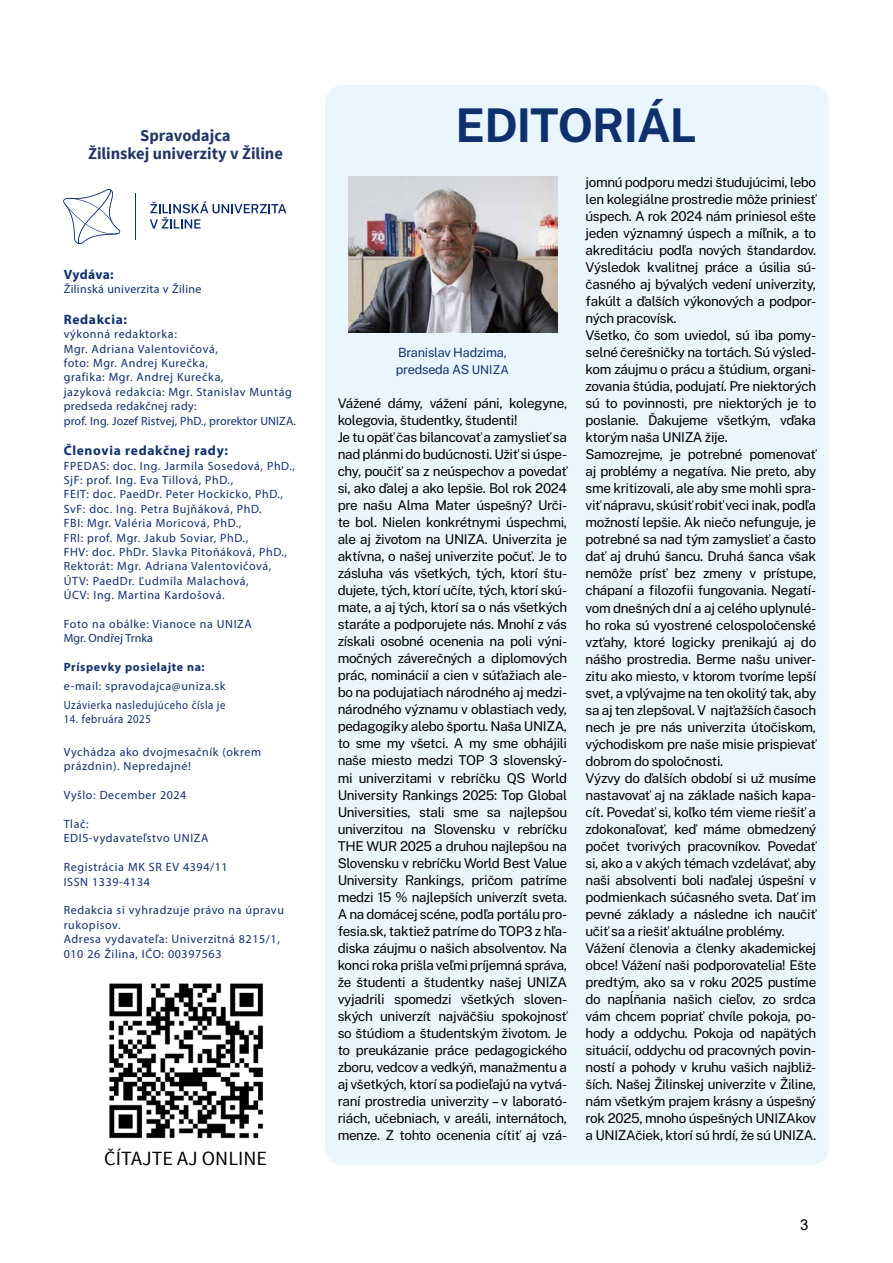
<style>
.page{position:relative;width:893px;height:1263px;background:#fff}
.page>*{position:absolute;margin:0;border:0;box-sizing:border-box;transform-origin:0 0}
.t1{font:700 46.5px "Public Sans";letter-spacing:-.02em;color:#0f306d}
.t2{font:20.1px "Source Sans Pro";color:#000}
.t3{font:700 16.5px/18px "Source Sans Pro";color:#213666;text-align:center}
.t4{font:15px "Arial";color:#000}
.t5{font:13.5px/17px "Public Sans";letter-spacing:-.025em;color:#000}
.t6{font:700 13.5px "Myriad Pro";letter-spacing:.05em;color:#0f306d}
.t7{font:12.75px/17px "Public Sans";letter-spacing:-.02em;color:#0f306d}
.t8{font:12px/14.4px "Myriad Pro";letter-spacing:.05em;color:#0f306d}
.t9{font:12px "Myriad Pro";letter-spacing:.025em;color:#0f306d}
.t10{font:700 12px "Myriad Pro";letter-spacing:.05em;color:#0f306d}
.t11{font:12px "Myriad Pro";letter-spacing:.05em;color:#0f306d;scale:.9 1}
.s1{font-size:12px}
</style>
<div class="page">
<svg style="left:150px;top:201px;width:136px;height:28px"></svg>
<hr style="left:135px;top:193px;width:1px;height:47px;background:#0f2f6d">
<svg style="left:63px;top:189px;width:57px;height:55px"></svg>
<img style="left:109px;top:983px;width:154px;height:156px">
<div style="left:325px;top:85px;width:504px;height:1080px;background:#eaf6fe;border-radius:18px"></div>
<img style="left:348px;top:176px;width:209px;height:157px">
<p class="t3" style="left:88px;top:128px;width:196px">Spravodajca<br>Žilinskej univerzity v Žiline</p>
<p class="t6" style="left:64px;top:265px;width:51px">Vydáva:</p>
<p class="t9" style="left:64px;top:282px;width:139px">Žilinská univerzita v Žiline</p>
<p class="t6" style="left:64px;top:310px;width:65px">Redakcia:</p>
<p class="t8" style="left:64px;top:327px;width:234px">výkonná redaktorka:<br>Mgr. Adriana Valentovičová,<br>foto: Mgr. Andrej Kurečka,<br>grafika: Mgr. Andrej Kurečka,<br>jazyková redakcia: Mgr. Stanislav Muntág predseda redakčnej rady:<br>prof. Ing. Jozef Ristvej, PhD., prorektor UNIZA.</p>
<p class="t6" style="left:64px;top:442px;width:166px">Členovia redakčnej rady:</p>
<p class="t8" style="left:64px;top:458px;width:233px">FPEDAS: doc. Ing. Jarmila Sosedová, PhD., SjF: prof. Ing. Eva Tillová, PhD.,<br>FEIT: doc. PaedDr. Peter Hockicko, PhD., SvF: doc. Ing. Petra Bujňáková, PhD.<br>FBI: Mgr. Valéria Moricová, PhD.,<br>FRI: prof. Mgr. Jakub Soviar, PhD.,<br>FHV: doc. PhDr. Slavka Pitoňáková, PhD., Rektorát: Mgr. Adriana Valentovičová, ÚTV: PaedDr. Ľudmila Malachová,<br>ÚCV: Ing. Martina Kardošová.</p>
<p class="t8" style="left:64px;top:616px;width:189px">Foto na obálke: Vianoce na UNIZA<br>Mgr. Ondřej Trnka</p>
<p class="t10" style="left:64px;top:659px;width:142px">Príspevky posielajte na:</p>
<p class="t8" style="left:64px;top:676px;width:163px;line-height:18.6px">e-mail: spravodajca@uniza.sk<br>Uzávierka nasledujúceho čísla je</p>
<p class="t11" style="left:64px;top:711px;width:98px">14. februára 2025</p>
<p class="t8" style="left:64px;top:744px;width:199px">Vychádza ako dvojmesačník (okrem prázdnin). Nepredajné!</p>
<p class="t8" style="left:64px;top:788px;width:124px">Vyšlo: December 2024</p>
<p class="t8" style="left:64px;top:816px;width:146px">Tlač:<br>EDIS-vydavateľstvo UNIZA</p>
<p class="t8" style="left:64px;top:860px;width:165px">Registrácia MK SR EV 4394/11<br>ISSN 1339-4134</p>
<p class="t8" style="left:64px;top:903px;width:222px">Redakcia si vyhradzuje právo na úpravu rukopisov.<br>Adresa vydavateľa: Univerzitná 8215/1,<br>010 26 Žilina, IČO: 00397563</p>
<h2 class="t2" style="left:104px;top:1146px;width:164px">ČÍTAJTE AJ ONLINE</h2>
<h1 class="t1" style="left:455px;top:91px;width:243px">EDITORIÁL</h1>
<p class="t7" style="left:396px;top:343px;width:114px">Branislav Hadzima, predseda AS <span class="s1">UNIZA</span></p>
<p class="t5" style="left:338px;top:394px;width:231px">Vážené dámy, vážení páni, kolegyne, kolegovia, študentky, študenti!<br>Je tu opäť čas bilancovať a zamyslieť sa nad plánmi do budúcnosti. Užiť si úspe&shy;chy, poučiť sa z neúspechov a povedať si, ako ďalej a ako lepšie. Bol rok 2024 pre našu Alma Mater úspešný? Urči&shy;te bol. Nielen konkrétnymi úspechmi, ale aj životom na UNIZA. Univerzita je aktívna, o našej univerzite počuť. Je to zásluha vás všetkých, tých, ktorí štu&shy;dujete, tých, ktorí učíte, tých, ktorí skú&shy;mate, a aj tých, ktorí sa o nás všetkých staráte a podporujete nás. Mnohí z vás získali osobné ocenenia na poli výni&shy;močných záverečných a diplomových prác, nominácií a cien v súťažiach ale&shy;bo na podujatiach národného aj medzi&shy;národného významu v oblastiach vedy, pedagogiky alebo športu. Naša UNIZA, to sme my všetci. A my sme obhájili naše miesto medzi TOP 3 slovenský&shy;mi univerzitami v rebríčku QS World University Rankings 2025: Top Global Universities, stali sme sa najlepšou univerzitou na Slovensku v rebríčku THE WUR 2025 a druhou najlepšou na Slovensku v rebríčku World Best Value University Rankings, pričom patríme medzi 15 % najlepších univerzít sveta.<br>A na domácej scéne, podľa portálu pro&shy;fesia.sk, taktiež patríme do TOP3 z hľa&shy;diska záujmu o našich absolventov. Na konci roka prišla veľmi príjemná správa, že študenti a študentky našej UNIZA vyjadrili spomedzi všetkých sloven&shy;ských univerzít najväčšiu spokojnosť so štúdiom a študentským životom. Je to preukázanie práce pedagogického zboru, vedcov a vedkýň, manažmentu a aj všetkých, ktorí sa podieľajú na vytvá&shy;raní prostredia univerzity – v laborató&shy;riách, učebniach, v areáli, internátoch, menze. Z tohto ocenenia cítiť aj vzá-</p>
<p class="t5" style="left:586px;top:173px;width:232px">jomnú podporu medzi študujúcimi, lebo len kolegiálne prostredie môže priniesť úspech. A rok 2024 nám priniesol ešte jeden významný úspech a míľnik, a to akreditáciu podľa nových štandardov.<br>Výsledok kvalitnej práce a úsilia sú&shy;časného aj bývalých vedení univerzity, fakúlt a ďalších výkonových a podpor&shy;ných pracovísk.<br>Všetko, čo som uviedol, sú iba pomy&shy;selné čerešničky na tortách. Sú výsled&shy;kom záujmu o prácu a štúdium, organi&shy;zovania štúdia, podujatí. Pre niektorých sú to povinnosti, pre niektorých je to poslanie. Ďakujeme všetkým, vďaka ktorým naša UNIZA žije.<br>Samozrejme, je potrebné pomenovať aj problémy a negatíva. Nie preto, aby sme kritizovali, ale aby sme mohli spra&shy;viť nápravu, skúsiť robiť veci inak, podľa možností lepšie. Ak niečo nefunguje, je potrebné sa nad tým zamyslieť a často dať aj druhú šancu. Druhá šanca však nemôže prísť bez zmeny v prístupe, chápaní a filozofii fungovania. Negatí&shy;vom dnešných dní a aj celého uplynulé&shy;ho roka sú vyostrené celospoločenské vzťahy, ktoré logicky prenikajú aj do nášho prostredia. Berme našu univer&shy;zitu ako miesto, v ktorom tvoríme lepší svet, a vplývajme na ten okolitý tak, aby sa aj ten zlepšoval. V najťažších časoch nech je pre nás univerzita útočiskom, východiskom pre naše misie prispievať dobrom do spoločnosti.<br>Výzvy do ďalších období si už musíme nastavovať aj na základe našich kapa&shy;cít. Povedať si, koľko tém vieme riešiť a zdokonaľovať, keď máme obmedzený počet tvorivých pracovníkov. Povedať si, ako a v akých témach vzdelávať, aby naši absolventi boli naďalej úspešní v podmienkach súčasného sveta. Dať im pevné základy a následne ich naučiť učiť sa a riešiť aktuálne problémy.<br>Vážení členovia a členky akademickej obce! Vážení naši podporovatelia! Ešte predtým, ako sa v roku 2025 pustíme do napĺňania našich cieľov, zo srdca vám chcem popriať chvíle pokoja, po&shy;hody a oddychu. Pokoja od napätých situácií, oddychu od pracovných povin&shy;ností a pohody v kruhu vašich najbliž&shy;ších. Našej Žilinskej univerzite v Žiline, nám všetkým prajem krásny a úspešný rok 2025, mnoho úspešných UNIZAkov a UNIZAčiek, ktorí sú hrdí, že sú UNIZA.</p>
<p class="t4" style="left:800px;top:1214px;width:10px">3</p>
</div>
